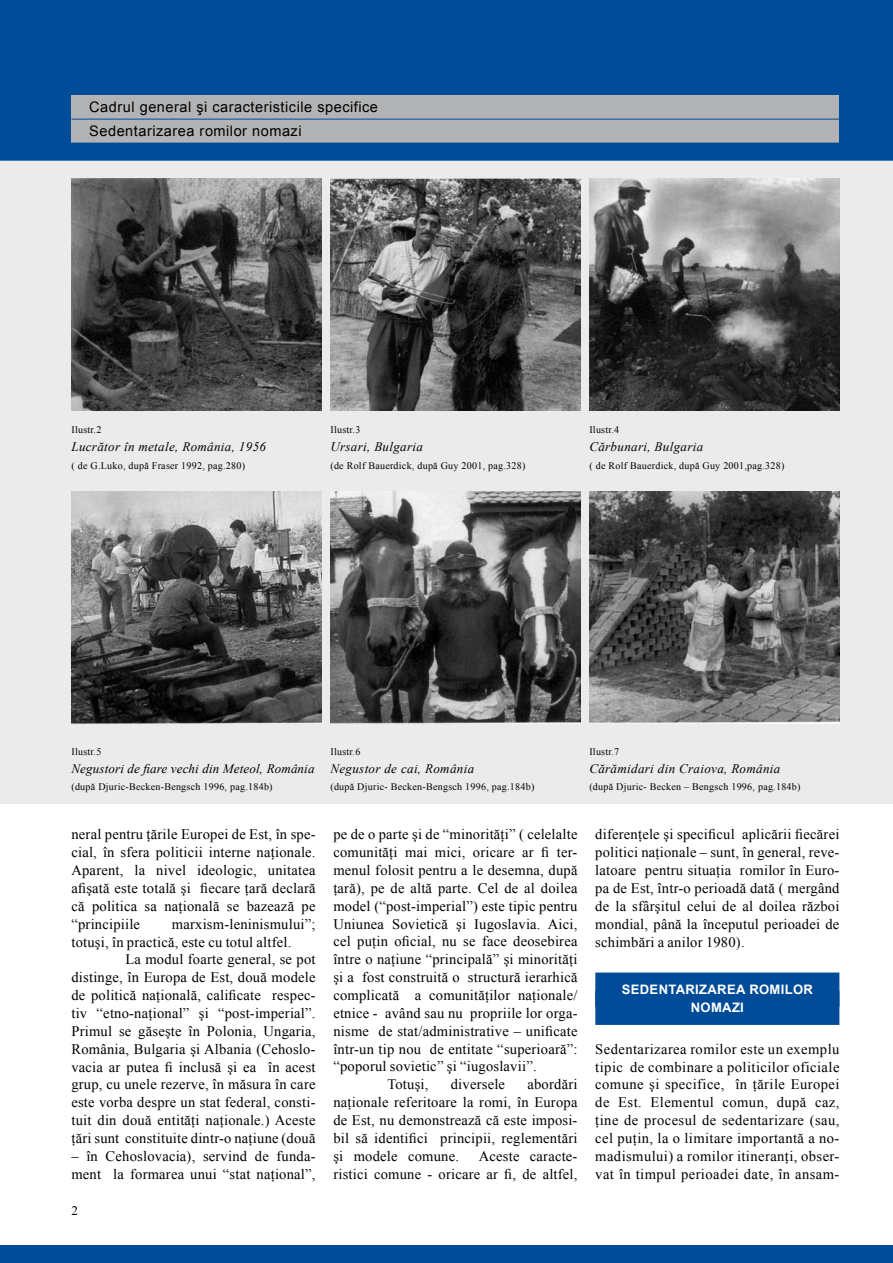
<style>
.page{position:relative;width:893px;height:1263px;background:#fff}
.page>*{position:absolute;margin:0;border:0;box-sizing:border-box;transform-origin:0 0}
.t1{font:14.55px/17.9px "Times New Roman";letter-spacing:.015em;color:#000;text-align:justify}
.t2{font:14.55px/24px "Arial";letter-spacing:.035em;color:#000}
.t3{font:italic 13.05px "Times New Roman";letter-spacing:.025em;color:#000}
.t4{font:700 13.05px/17.9px "Arial";letter-spacing:.025em;color:#fff;text-align:center}
.t5{font:13.05px "Times New Roman";color:#000}
.t6{font:10.05px "Times New Roman";letter-spacing:.025em;color:#000}
</style>
<div class="page">
<div style="left:0;top:161px;width:893px;height:643px;background:#ebebec"></div>
<div style="left:0;top:0;width:893px;height:161px;background:#004c99"></div>
<div style="left:0;top:1245px;width:893px;height:18px;background:#004c99"></div>
<div style="left:595px;top:972px;width:244px;height:35px;background:#004c99"></div>
<div style="left:595px;top:990px;width:244px;height:35px;background:#004c99"></div>
<img style="left:589px;top:179px;width:250px;height:232px">
<img style="left:71px;top:179px;width:250px;height:232px">
<img style="left:330px;top:179px;width:250px;height:232px">
<div style="left:71px;top:95px;width:768px;height:48px;background:#b1b3b4"></div>
<hr style="left:71px;top:119px;width:768px;height:1px;background:#004c99">
<hr style="left:71px;top:143px;width:768px;height:1px;background:#004c99">
<img style="left:589px;top:491px;width:250px;height:232px">
<img style="left:71px;top:491px;width:250px;height:232px">
<img style="left:330px;top:491px;width:250px;height:232px">
<p class="t2" style="left:89px;top:95px;width:290px">Cadrul general şi caracteristicile specifice<br>Sedentarizarea romilor nomazi</p>
<p class="t6" style="left:71px;top:423px;width:31px">Ilustr.2</p>
<p class="t3" style="left:71px;top:438px;width:196px">Lucrător în metale, România, 1956</p>
<p class="t6" style="left:71px;top:459px;width:175px">( de G.Luko, după Fraser 1992, pag.280)</p>
<p class="t6" style="left:330px;top:423px;width:31px">Ilustr.3</p>
<p class="t3" style="left:330px;top:438px;width:94px">Ursari, Bulgaria</p>
<p class="t6" style="left:330px;top:459px;width:197px">(de Rolf Bauerdick, după Guy 2001, pag.328)</p>
<p class="t6" style="left:589px;top:423px;width:31px">Ilustr.4</p>
<p class="t3" style="left:589px;top:438px;width:115px">Cărbunari, Bulgaria</p>
<p class="t6" style="left:589px;top:459px;width:197px">( de Rolf Bauerdick, după Guy 2001,pag.328)</p>
<p class="t6" style="left:71px;top:744px;width:31px">Ilustr.5</p>
<p class="t3" style="left:71px;top:759px;width:245px">Negustori de fiare vechi din Meteol, România</p>
<p class="t6" style="left:71px;top:780px;width:203px">(după Djuric-Becken-Bengsch 1996, pag.184b)</p>
<p class="t6" style="left:330px;top:744px;width:31px">Ilustr.6</p>
<p class="t3" style="left:330px;top:759px;width:145px">Negustor de cai, România</p>
<p class="t6" style="left:330px;top:780px;width:205px">(după Djuric- Becken-Bengsch 1996, pag.184b)</p>
<p class="t6" style="left:589px;top:744px;width:31px">Ilustr.7</p>
<p class="t3" style="left:589px;top:759px;width:193px">Cărămidari din Craiova, România</p>
<p class="t6" style="left:589px;top:780px;width:213px">(după Djuric- Becken – Bengsch 1996, pag.184b)</p>
<p class="t1" style="left:71px;top:825px;width:246px">neral pentru ţările Europei de Est, în spe&shy;cial, în sfera politicii interne naţionale.<br>Aparent, la nivel ideologic, unitatea afişată este totală şi fiecare ţară declară că politica sa naţională se bazează pe “principiile</p>
<p class="t1" style="left:71px;top:915px;width:246px;text-align:left;text-indent:100px">marxism-leninismului”; totuşi, în practică, este cu totul altfel.<br>L</p>
<p class="t1" style="left:71px;top:950px;width:246px;text-indent:63px">a modul foarte general, se pot distinge, în Europa de Est, două modele de politică naţională, calificate respec&shy;tiv “etno-naţional” şi “post-imperial”.<br>Primul se găseşte în Polonia, Ungaria, România, Bulgaria şi Albania (Cehoslo&shy;vacia ar putea fi inclusă şi ea în acest grup, cu unele rezerve, în măsura în care este vorba despre un stat federal, consti&shy;tuit din două entităţi naţionale.) Aceste ţări sunt constituite dintr-o naţiune (două</p>
<p class="t1" style="left:71px;top:1147px;width:246px">– în Cehoslovacia), servind de funda&shy;ment la formarea unui “stat naţional”,</p>
<p class="t5" style="left:71px;top:1201px;width:8px">2</p>
<p class="t1" style="left:333px;top:825px;width:246px">pe de o parte şi de “minorităţi” ( celelalte</p>
<p class="t1" style="left:333px;top:843px;width:246px">comunităţi mai mici, oricare ar fi ter-</p>
<p class="t1" style="left:333px;top:861px;width:246px">menul folosit pentru a le desemna, după</p>
<p class="t1" style="left:333px;top:879px;width:246px">ţară), pe de altă parte. Cel de al doilea</p>
<p class="t1" style="left:333px;top:897px;width:246px">model (“post-imperial”) este tipic pentru</p>
<p class="t1" style="left:333px;top:914px;width:246px">Uniunea Sovietică şi Iugoslavia. Aici,</p>
<p class="t1" style="left:333px;top:932px;width:246px">cel puţin oficial, nu se face deosebirea</p>
<p class="t1" style="left:333px;top:950px;width:246px">între o naţiune “principală” şi minorităţi</p>
<p class="t1" style="left:333px;top:968px;width:246px">şi a fost construită o structură ierarhică</p>
<p class="t1" style="left:333px;top:986px;width:246px">complicată a comunităţilor naţionale/</p>
<p class="t1" style="left:333px;top:1004px;width:246px">etnice - având sau nu propriile lor orga-</p>
<p class="t1" style="left:333px;top:1022px;width:246px">nisme de stat/administrative – unificate</p>
<p class="t1" style="left:333px;top:1039px;width:246px">într-un tip nou de entitate “superioară”:</p>
<p class="t1" style="left:333px;top:1057px;width:205px">“poporul sovietic” şi “iugoslavii”.</p>
<p class="t1" style="left:387px;top:1075px;width:43px">Totuşi,</p>
<p class="t1" style="left:451px;top:1075px;width:56px">diversele</p>
<p class="t1" style="left:333px;top:1075px;width:246px;text-indent:194px">abordări naţionale referitoare la romi, în Europa de Est, nu demonstrează că este imposi&shy;bil să identifici principii, reglementări şi modele comune.</p>
<p class="t1" style="left:333px;top:1147px;width:246px;text-align:right">Aceste caracte-<br>ristici comune - oricare ar fi, de altfel,</p>
<p class="t1" style="left:595px;top:825px;width:246px">diferenţele şi specificul aplicării fiecărei politici naţionale – sunt, în general, reve&shy;latoare pentru situaţia romilor în Euro&shy;pa de Est, într-o perioadă dată ( mergând de la sfârşitul celui de al doilea război mondial, până la începutul perioadei de schimbări a anilor 1980).</p>
<p class="t4" style="left:622px;top:981px;width:193px">SEDENTARIZAREA ROMILOR<br>NOMAZI</p>
<p class="t1" style="left:595px;top:1040px;width:246px">Sedentarizarea romilor este un exemplu tipic de combinare a politicilor oficiale comune şi specifice, în ţările Europei de Est. Elementul comun, după caz, ţine de procesul de sedentarizare (sau, cel puţin, la o limitare importantă a no&shy;madismului) a romilor itineranţi, obser&shy;vat în timpul perioadei date, în ansam-</p>
</div>
